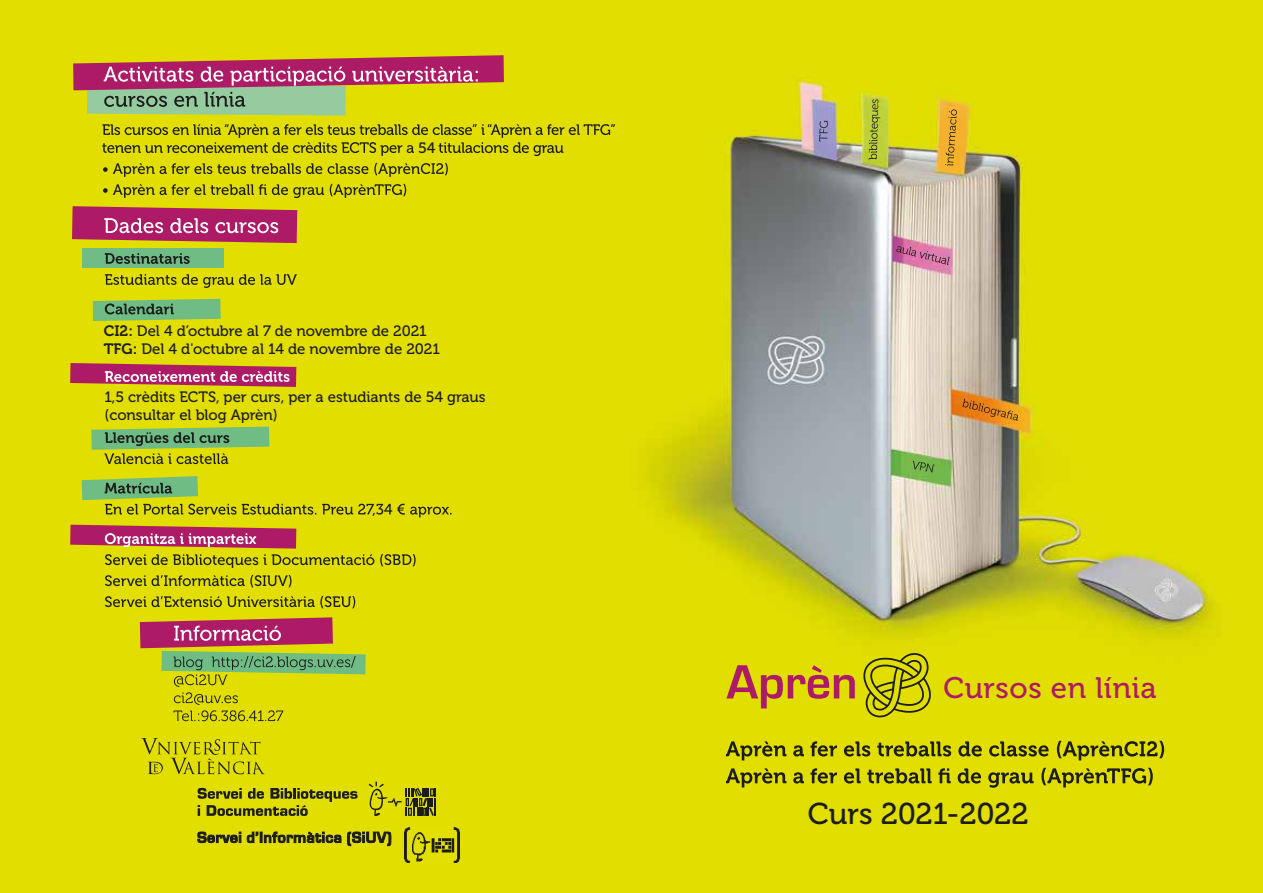
<style>
.page{position:relative;width:1263px;height:893px;background:#fff}
.page>*{position:absolute;margin:0;border:0;box-sizing:border-box;transform-origin:0 0}
.t1{font:30px "Museo 500";color:#1c1c1b}
.t2{font:29.55px "Museo 500";letter-spacing:.02em;color:#ad1b67}
.t3{font:15px/18px "Museo 500";color:#1c1c1b}
.s1{font-family:"Museo 700"}
</style>
<div class="page">
<div style="left:0;top:0;width:684px;height:893px;background:#e2de00"></div>
<img style="left:648px;top:0;width:615px;height:893px">
<svg style="left:896px;top:246px;width:53px;height:19px"></svg>
<svg style="left:962px;top:399px;width:56px;height:22px"></svg>
<svg style="left:945px;top:109px;width:12px;height:57px"></svg>
<svg style="left:869px;top:99px;width:11px;height:61px"></svg>
<svg style="left:819px;top:121px;width:9px;height:20px"></svg>
<svg style="left:913px;top:461px;width:21px;height:11px"></svg>
<svg style="left:141px;top:738px;width:124px;height:36px"></svg>
<svg style="left:198px;top:788px;width:160px;height:28px"></svg>
<svg style="left:369px;top:782px;width:67px;height:34px"></svg>
<svg style="left:197px;top:832px;width:44px;height:12px"></svg>
<svg style="left:247px;top:832px;width:94px;height:11px"></svg>
<svg style="left:347px;top:832px;width:44px;height:14px"></svg>
<img style="left:404px;top:828px;width:55px;height:34px">
<svg style="left:863px;top:653px;width:68px;height:65px;background:#b2af06"></svg>
<svg style="left:726px;top:665px;width:129px;height:43px;background:#d1a120"></svg>
<div style="left:82px;top:248px;width:141px;height:20px;background:#6fbc85"></div>
<svg style="left:72px;top:206px;width:225px;height:37px;background:#ba466a"></svg>
<svg style="left:140px;top:617px;width:226px;height:104px"></svg>
<svg style="left:105px;top:596px;width:250px;height:12px"></svg>
<svg style="left:105px;top:575px;width:186px;height:12px"></svg>
<svg style="left:70px;top:525px;width:346px;height:43px"></svg>
<svg style="left:82px;top:476px;width:369px;height:41px"></svg>
<svg style="left:91px;top:427px;width:178px;height:37px"></svg>
<svg style="left:70px;top:363px;width:226px;height:24px;background:#c15b6a"></svg>
<svg style="left:93px;top:299px;width:128px;height:22px;background:#71ae6c"></svg>
<svg style="left:105px;top:274px;width:192px;height:14px"></svg>
<svg style="left:105px;top:253px;width:85px;height:11px"></svg>
<svg style="left:103px;top:184px;width:303px;height:14px"></svg>
<svg style="left:103px;top:163px;width:345px;height:14px"></svg>
<svg style="left:102px;top:124px;width:513px;height:32px"></svg>
<svg style="left:73px;top:55px;width:431px;height:60px"></svg>
<svg style="left:726px;top:768px;width:427px;height:20px;background:#aba807"></svg>
<svg style="left:726px;top:741px;width:438px;height:19px;background:#a8a507"></svg>
<p class="t3" style="left:418px;top:139px;width:19px">54</p>
<p class="t3" style="left:104px;top:322px;width:338px"><span class="s1">CI2:</span> Del 4 d’octubre al 7 de novembre de 2021<br><span class="s1">TFG:</span> Del 4 d'octubre al 14 de novembre de 2021</p>
<p class="t3" style="left:104px;top:388px;width:383px">1,5 crèdits ECTS, per curs, per a estudiants de 54 graus (consultar el blog Aprèn)</p>
<h2 class="t2" style="left:943px;top:672px;width:215px">Cursos en línia</h2>
<h1 class="t1" style="left:808px;top:797px;width:222px">Curs 2021-2022</h1>
</div>
